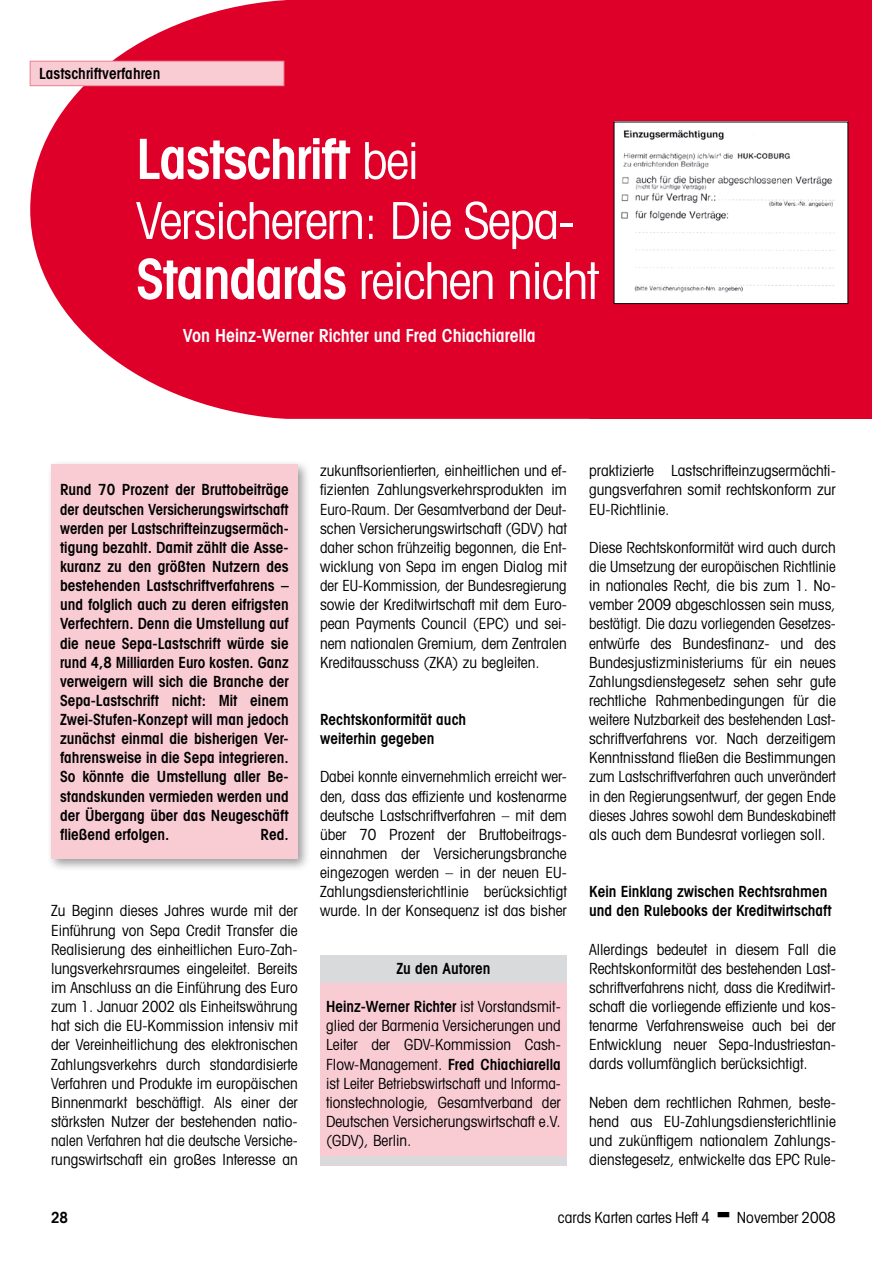
<style>
.page{position:relative;width:872px;height:1263px;background:#fff}
.page>*{position:absolute;margin:0;border:0;box-sizing:border-box;transform-origin:0 0}
.t1{font:600 condensed 55.5px "Avant Garde";letter-spacing:-.025em;color:#fff}
.t2{font:condensed 51px/60px "Avant Garde";letter-spacing:-.025em;color:#fff}
.t3{font:600 condensed 18px "Avant Garde";color:#fff}
.t4{font:condensed 15.3px/19.2px "Avant Garde";color:#000;text-align:justify}
.t5{font:600 condensed 15.3px/19.2px "Avant Garde";color:#000}
.s1{font-weight:400;font-size:51px}
.s2{font-weight:600;font-size:55.5px}
.s3{font-weight:600}
</style>
<div class="page">
<svg style="left:30px;top:0;width:559px;height:419px;background:#e2193f"></svg>
<div style="left:30px;top:61px;width:254px;height:25px;background:#f9ccd4"></div>
<div style="left:30px;top:61px;width:254px;height:25px;border:1px solid #ef8094"></div>
<div style="left:46px;top:459px;width:278px;height:419px;background:#000;opacity:.4"></div>
<div style="left:51px;top:465px;width:247px;height:394px;background:#f9ccd4"></div>
<div style="left:320px;top:978px;width:247px;height:187px;background:#f9ccd4"></div>
<div style="left:320px;top:955px;width:247px;height:28px;background:#d8dadc"></div>
<div style="left:320px;top:1156px;width:247px;height:9px;background:#d8dadc"></div>
<div style="left:589px;top:0;width:283px;height:419px;background:#df002a"></div>
<img style="left:615px;top:124px;width:231px;height:178px">
<p class="t5" style="left:39px;top:64px;width:123px">Lastschriftverfahren</p>
<h1 class="t1" style="left:136px;top:125px;width:284px">Lastschrift <span class="s1">bei</span></h1>
<h2 class="t2" style="left:136px;top:189px;width:464px">Versicherern: Die Sepa-<br><span class="s2">Standards</span> reichen nicht</h2>
<p class="t3" style="left:183px;top:325px;width:354px">Von Heinz-Werner Richter und Fred Chiachiarella</p>
<p class="t5" style="left:60px;top:480px;width:230px;text-align:justify">Rund 70 Prozent der Bruttobeiträge der deutschen Versicherungswirtschaft werden per Lastschrifteinzugsermäch&shy;tigung bezahlt. Damit zählt die Asse&shy;kuranz zu den größten Nutzern des bestehenden Lastschriftverfahrens – und folglich auch zu deren eifrigsten Verfechtern. Denn die Umstellung auf die neue Sepa-Lastschrift würde sie rund 4,8 Milliarden Euro kosten. Ganz verweigern will sich die Branche der Sepa-Lastschrift nicht: Mit einem Zwei-Stufen-Konzept will man jedoch zunächst einmal die bisherigen Ver&shy;fahrensweise in die Sepa integrieren.<br>So könnte die Umstellung aller Be&shy;standskunden vermieden werden und der Übergang über das Neugeschäft fließend erfolgen.</p>
<p class="t5" style="left:260px;top:824px;width:30px">Red.</p>
<p class="t4" style="left:51px;top:901px;width:248px">Zu Beginn dieses Jahres wurde mit der Einführung von Sepa Credit Transfer die Realisierung des einheitlichen Euro-Zah&shy;lungsverkehrsraumes eingeleitet. Bereits im Anschluss an die Einführung des Euro zum 1. Januar 2002 als Einheitswährung hat sich die EU-Kommission intensiv mit der Vereinheitlichung des elektronischen Zahlungsverkehrs durch standardisierte Verfahren und Produkte im europäischen Binnenmarkt beschäftigt. Als einer der stärksten Nutzer der bestehenden natio&shy;nalen Verfahren hat die deutsche Versiche&shy;rungswirtschaft ein großes Interesse an</p>
<p class="t4" style="left:320px;top:461px;width:248px">zukunftsorientierten, einheitlichen und ef&shy;fizienten Zahlungsverkehrsprodukten im Euro-Raum. Der Gesamtverband der Deut&shy;schen Versicherungswirtschaft (GDV) hat daher schon frühzeitig begonnen, die Ent&shy;wicklung von Sepa im engen Dialog mit der EU-Kommission, der Bundesregierung sowie der Kreditwirtschaft mit dem Euro&shy;pean Payments Council (EPC) und sei&shy;nem nationalen Gremium, dem Zentralen Kreditausschuss (ZKA) zu begleiten.</p>
<p class="t5" style="left:320px;top:710px;width:148px">Rechtskonformität auch weiterhin gegeben</p>
<p class="t4" style="left:320px;top:767px;width:248px">Dabei konnte einvernehmlich erreicht wer&shy;den, dass das effiziente und kostenarme deutsche Lastschriftverfahren – mit dem über 70 Prozent der Bruttobeitrags&shy;einnahmen der Versicherungsbranche eingezogen werden – in der neuen EU-Zahlungsdiensterichtlinie berücksichtigt wurde. In der Konsequenz ist das bisher</p>
<p class="t5" style="left:396px;top:958px;width:95px">Zu den Autoren</p>
<p class="t4" style="left:326px;top:997px;width:236px"><span class="s3">Heinz-Werner Richter</span> ist Vorstandsmit&shy;glied der Barmenia Versicherungen und Leiter der GDV-Kommission Cash-Flow-Management. <span class="s3">Fred Chiachiarella </span>ist Leiter Betriebswirtschaft und Informa&shy;tionstechnologie, Gesamtverband der Deutschen Versicherungswirtschaft e.V. (GDV), Berlin.</p>
<p class="t4" style="left:589px;top:461px;width:248px">praktizierte Lastschrifteinzugsermächti&shy;gungsverfahren somit rechtskonform zur EU-Richtlinie.</p>
<p class="t4" style="left:589px;top:537px;width:248px">Diese Rechtskonformität wird auch durch die Umsetzung der europäischen Richtlinie in nationales Recht, die bis zum 1. No&shy;vember 2009 abgeschlossen sein muss, bestätigt. Die dazu vorliegenden Gesetzes&shy;entwürfe des Bundesfinanz- und des Bundesjustizministeriums für ein neues Zahlungsdienstegesetz sehen sehr gute rechtliche Rahmenbedingungen für die weitere Nutzbarkeit des bestehenden Last&shy;schriftverfahrens vor. Nach derzeitigem Kenntnisstand fließen die Bestimmungen zum Lastschriftverfahren auch unverändert in den Regierungsentwurf, der gegen Ende dieses Jahres sowohl dem Bundeskabinett als auch dem Bundesrat vorliegen soll.</p>
<p class="t5" style="left:589px;top:882px;width:244px">Kein Einklang zwischen Rechtsrahmen und den Rulebooks der Kreditwirtschaft</p>
<p class="t4" style="left:589px;top:939px;width:248px">Allerdings bedeutet in diesem Fall die Rechtskonformität des bestehenden Last&shy;schriftverfahrens nicht, dass die Kreditwirt&shy;schaft die vorliegende effiziente und kos&shy;tenarme Verfahrensweise auch bei der Entwicklung neuer Sepa-Industriestan&shy;dards vollumfänglich berücksichtigt.</p>
<p class="t4" style="left:589px;top:1092px;width:248px">Neben dem rechtlichen Rahmen, beste&shy;hend aus EU-Zahlungsdiensterichtlinie und zukünftigem nationalem Zahlungs&shy;dienstegesetz, entwickelte das EPC Rule-</p>
<p class="t5" style="left:51px;top:1207px;width:19px">28</p>
<p class="t4" style="left:558px;top:1207px;width:153px">cards Karten cartes Heft 4</p>
<p class="t4" style="left:737px;top:1207px;width:100px">November 2008</p>
</div>
